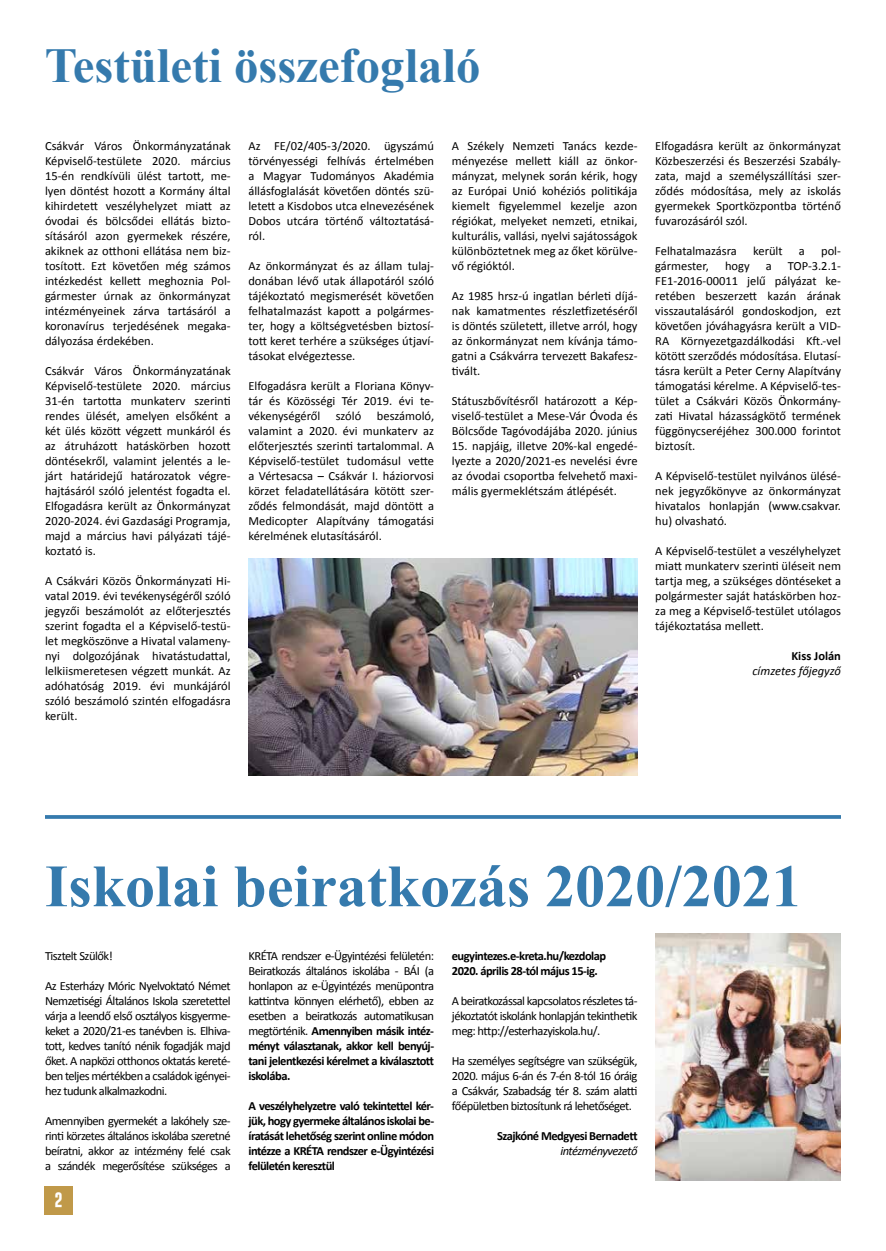
<style>
.page{position:relative;width:886px;height:1251px;background:#fff}
.page>*{position:absolute;margin:0;border:0;box-sizing:border-box;transform-origin:0 0}
.t1{font:700 60px "Times New Roman";color:#357aad}
.t2{font:700 48.75px "Times New Roman";color:#357aad}
.t3{font:700 15px "Gobold";color:#fff}
.t4{font:12.5px/15px "Calibri";color:#000;text-align:justify}
.t5{font:700 12.5px/15px "Calibri";letter-spacing:-.04em;color:#000;text-align:justify}
.t6{font:italic 12.5px "Calibri";color:#000}
.t7{font:12.5px "Calibri";letter-spacing:-.04em;color:#000}
.t8{font:italic 12.5px "Calibri";letter-spacing:-.05em;color:#000}
.t9{font:700 12.5px "Calibri";color:#000}
.s1{font-weight:700}
</style>
<div class="page">
<div style="left:45px;top:1186px;width:28px;height:28px;background:#c09949"></div>
<svg style="left:45px;top:815px;width:796px;height:4px;background:#4181b1"></svg>
<img style="left:655px;top:934px;width:186px;height:246px">
<img style="left:248px;top:558px;width:389px;height:217px">
<h2 class="t2" style="left:45px;top:32px;width:437px">Testületi összefoglaló</h2>
<p class="t4" style="left:45px;top:138px;width:187px">Csákvár Város Önkormányzatának Képviselő-testülete 2020. március 15-én rendkívüli ülést tartott, me&shy;lyen döntést hozott a Kormány által kihirdetett veszélyhelyzet miatt az óvodai és bölcsődei ellátás bizto&shy;sításáról azon gyermekek részére, akiknek az otthoni ellátása nem biz&shy;tosított. Ezt követően még számos intézkedést kellett meghoznia Pol&shy;gármester úrnak az önkormányzat intézményeinek zárva tartásáról a koronavírus terjedésének megaka&shy;dályozása érdekében.</p>
<p class="t4" style="left:45px;top:363px;width:187px">Csákvár Város Önkormányzatának Képviselő-testülete 2020. március 31-én tartotta munkaterv szerinti rendes ülését, amelyen elsőként a két ülés között végzett munkáról és az átruházott hatáskörben hozott döntésekről, valamint jelentés a le&shy;járt határidejű határozatok végre&shy;hajtásáról szóló jelentést fogadta el.<br>Elfogadásra került az Önkormányzat 2020-2024. évi Gazdasági Programja, majd a március havi pályázati tájé&shy;koztató is.</p>
<p class="t4" style="left:45px;top:573px;width:187px">A Csákvári Közös Önkormányzati Hi&shy;vatal 2019. évi tevékenységéről szóló jegyzői beszámolót az előterjesztés szerint fogadta el a Képviselő-testü&shy;let megköszönve a Hivatal valamen - nyi dolgozójának hivatástudattal, lelkiismeretesen végzett munkát. Az adóhatóság 2019. évi munkájáról szóló beszámoló szintén elfogadásra került.</p>
<p class="t4" style="left:248px;top:138px;width:187px">Az FE/02/405-3/2020. ügyszámú törvényességi felhívás értelmében a Magyar Tudományos Akadémia állásfoglalását követően döntés szü&shy;letett a Kisdobos utca elnevezésének Dobos utcára történő változtatásá&shy;ról.</p>
<p class="t4" style="left:248px;top:258px;width:187px">Az önkormányzat és az állam tulaj&shy;donában lévő utak állapotáról szóló tájékoztató megismerését követően felhatalmazást kapott a polgármes&shy;ter, hogy a költségvetésben biztosí&shy;tott keret terhére a szükséges útjaví&shy;tásokat elvégeztesse.</p>
<p class="t4" style="left:248px;top:378px;width:187px">Elfogadásra került a Floriana Könyv&shy;tár és Közösségi Tér 2019. évi te&shy;vékenységéről szóló beszámoló, valamint a 2020. évi munkaterv az előterjesztés szerinti tartalommal. A Képviselő-testület tudomásul vette a Vértesacsa – Csákvár I. háziorvosi körzet feladatellátására kötött szer&shy;ződés felmondását, majd döntött a Medicopter Alapítvány támogatási kérelmének elutasításáról.</p>
<p class="t4" style="left:452px;top:138px;width:187px">A Székely Nemzeti Tanács kezde&shy;ményezése mellett kiáll az önkor&shy;mányzat, melynek során kérik, hogy az Európai Unió kohéziós politikája kiemelt figyelemmel kezelje azon régiókat, melyeket nemzeti, etnikai, kulturális, vallási, nyelvi sajátosságok különböztetnek meg az őket körülve&shy;vő régióktól.</p>
<p class="t4" style="left:452px;top:288px;width:187px">Az 1985 hrsz-ú ingatlan bérleti díjá&shy;nak kamatmentes részletfizetéséről is döntés született, illetve arról, hogy az önkormányzat nem kívánja támo&shy;gatni a Csákvárra tervezett Bakafesz&shy;tivált.</p>
<p class="t4" style="left:452px;top:393px;width:187px">Státuszbővítésről határozott a Kép&shy;viselő-testület a Mese-Vár Óvoda és Bölcsőde Tagóvodájába 2020. június</p>
<p class="t4" style="left:452px;top:438px;width:187px">15. napjáig, illetve 20%-kal engedé&shy;lyezte a 2020/2021-es nevelési évre az óvodai csoportba felvehető maxi&shy;mális gyermeklétszám átlépését.</p>
<p class="t4" style="left:655px;top:138px;width:187px">Elfogadásra került az önkormányzat Közbeszerzési és Beszerzési Szabály&shy;zata, majd a személyszállítási szer&shy;ződés módosítása, mely az iskolás gyermekek Sportközpontba történő fuvarozásáról szól.</p>
<p class="t4" style="left:655px;top:243px;width:83px">Felhatalmazásra</p>
<p class="t4" style="left:753px;top:243px;width:31px">került</p>
<p class="t4" style="left:799px;top:243px;width:7px">a</p>
<p class="t4" style="left:821px;top:243px;width:21px">pol-</p>
<p class="t4" style="left:655px;top:258px;width:55px">gármester,</p>
<p class="t4" style="left:725px;top:258px;width:26px">hogy</p>
<p class="t4" style="left:766px;top:258px;width:7px">a</p>
<p class="t4" style="left:655px;top:258px;width:187px;text-indent:133px">TOP-3.2.1- FE1-2016-00011 jelű pályázat ke&shy;retében beszerzett kazán árának visszautalásáról gondoskodjon, ezt követően jóváhagyásra került a VID-RA Környezetgazdálkodási Kft.-vel kötött szerződés módosítása. Elutasí&shy;tásra került a Peter Cerny Alapítvány támogatási kérelme. A Képviselő-tes&shy;tület a Csákvári Közös Önkormány&shy;zati Hivatal házasságkötő termének függönycseréjéhez 300.000 forintot biztosít.</p>
<p class="t4" style="left:655px;top:468px;width:187px">A Képviselő-testület nyilvános ülésé&shy;nek jegyzőkönyve az önkormányzat hivatalos honlapján (www.csakvar. hu) olvasható.</p>
<p class="t4" style="left:655px;top:543px;width:187px">A Képviselő-testület a veszélyhelyzet miatt munkaterv szerinti üléseit nem tartja meg, a szükséges döntéseket a polgármester saját hatáskörben hoz&shy;za meg a Képviselő-testület utólagos tájékoztatása mellett.</p>
<p class="t9" style="left:791px;top:648px;width:51px">Kiss Jolán</p>
<p class="t6" style="left:752px;top:662px;width:90px">címzetes főjegyző</p>
<h1 class="t1" style="left:45px;top:845px;width:758px">Iskolai beiratkozás 2020/2021</h1>
<p class="t7" style="left:45px;top:948px;width:69px">Tisztelt Szülők!</p>
<p class="t4" style="left:45px;top:978px;width:187px">Az Esterházy Móric Nyelvoktató Német Nemzetiségi Általános Iskola szeretettel várja a leendő első osztályos kisgyerme&shy;keket a 2020/21-es tanévben is. Elhiva&shy;tott, kedves tanító nénik fogadják majd őket. A napközi otthonos oktatás kereté&shy;ben teljes mértékben a családok igényei&shy;hez tudunk alkalmazkodni.</p>
<p class="t4" style="left:45px;top:1113px;width:187px">Amennyiben gyermekét a lakóhely sze&shy;rinti körzetes általános iskolába szeretné beíratni, akkor az intézmény felé csak a szándék megerősítése szükséges a</p>
<p class="t3" style="left:54px;top:1190px;width:10px">2</p>
<p class="t4" style="left:248px;top:948px;width:187px">KRÉTA rendszer e-Ügyintézési felületén:<br>Beiratkozás általános iskolába - BÁI (a honlapon az e-Ügyintézés menüpontra kattintva könnyen elérhető), ebben az esetben a beiratkozás automatikusan megtörténik. <span class="s1">Amennyiben másik intéz&shy;ményt választanak, akkor kell benyúj&shy;tani jelentkezési kérelmet a kiválasztott iskolába.</span></p>
<p class="t5" style="left:248px;top:1098px;width:187px">A veszélyhelyzetre való tekintettel kér&shy;jük, hogy gyermeke általános iskolai be&shy;íratását lehetőség szerint online módon intézze a KRÉTA rendszer e-Ügyintézési felületén keresztül</p>
<p class="t5" style="left:452px;top:948px;width:156px">eugyintezes.e-kreta.hu/kezdolap<br>2020. április 28-tól május 15-ig.</p>
<p class="t4" style="left:452px;top:993px;width:187px">A beiratkozással kapcsolatos részletes tá&shy;jékoztatót iskolánk honlapján tekinthetik meg: http://esterhazyiskola.hu/.</p>
<p class="t4" style="left:452px;top:1053px;width:187px">Ha személyes segítségre van szükségük, 2020. május 6-án és 7-én 8-tól 16 óráig a Csákvár, Szabadság tér 8. szám alatti főépületben biztosítunk rá lehetőséget.</p>
<p class="t5" style="left:497px;top:1128px;width:142px">Szajkóné Medgyesi Bernadett</p>
<p class="t8" style="left:560px;top:1142px;width:79px">intézményvezető</p>
</div>
